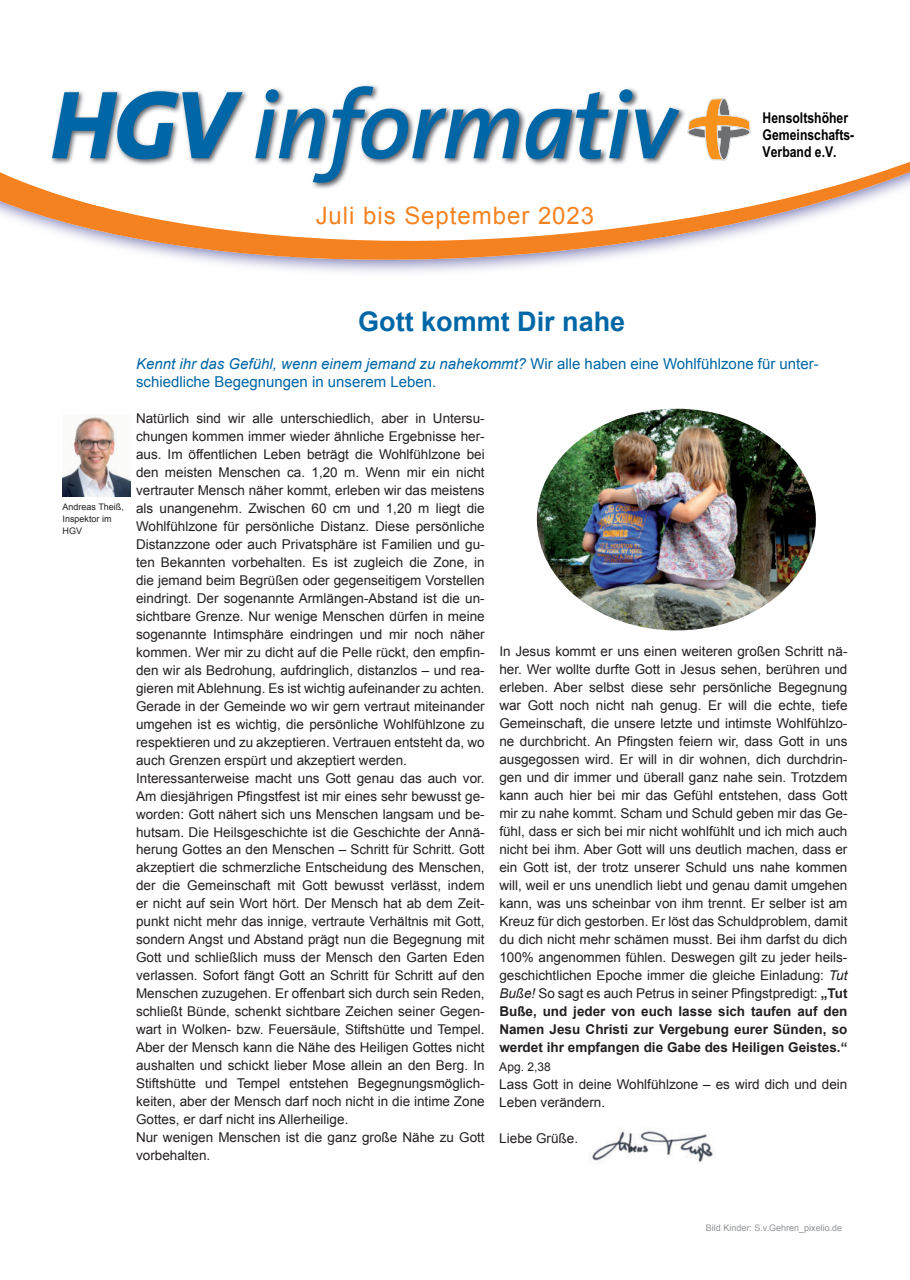
<style>
.page{position:relative;width:910px;height:1280px;background:#fff}
.page>*{position:absolute;margin:0;border:0;box-sizing:border-box;transform-origin:0 0}
.t1{font:700 27px "Arial";color:#0166a5}
.t2{font:24px "Arial";letter-spacing:.04em;color:#f58220}
.t3{font:15px/18px "Arial";color:#0166a5}
.t4{font:700 14.85px/17px "Arial Narrow";color:#000003}
.t5{font:13.5px/18px "Arial";color:#231f20}
.t6{font:12px "Arial";color:#231f20}
.t7{font:9px "Arial";color:#909295}
.t8{font:9px/12px "Arial";color:#231f20}
.s1{font-style:italic}
.s2{font-weight:700}
</style>
<div class="page">
<svg style="left:199px;top:260px;width:389px;height:12px"></svg>
<svg style="left:0;top:98px;width:910px;height:162px"></svg>
<img style="left:50px;top:85px;width:641px;height:121px">
<svg style="left:52px;top:86px;width:627px;height:97px"></svg>
<svg style="left:688px;top:99px;width:62px;height:61px"></svg>
<img style="left:591px;top:1129px;width:124px;height:35px">
<img style="left:63px;top:417px;width:68px;height:80px">
<img style="left:537px;top:409px;width:279px;height:221px">
<h2 class="t2" style="left:316px;top:206px;width:280px">Juli bis September 2023</h2>
<p class="t4" style="left:763px;top:109px;width:93px">Hensoltshöher<br>Gemeinschafts-<br>Verband e.V.</p>
<p class="t8" style="left:63px;top:501px;width:63px">Andreas Theiß,<br>Inspektor im<br>HGV</p>
<h1 class="t1" style="left:358px;top:311px;width:269px">Gott kommt Dir nahe</h1>
<p class="t3" style="left:136px;top:356px;width:684px"><span class="s1">Kennt ihr das Gefühl, wenn einem jemand zu nahekommt?</span> Wir alle haben eine Wohlfühlzone für unter&shy;schiedliche Begegnungen in unserem Leben.</p>
<p class="t5" style="left:136px;top:410px;width:350px">Natürlich sind wir alle unterschiedlich, aber in Untersu&shy;chungen kommen immer wieder ähnliche Ergebnisse her&shy;aus. Im öffentlichen Leben beträgt die Wohlfühlzone bei den meisten Menschen ca. 1,20 m. Wenn mir ein nicht vertrauter Mensch näher kommt, erleben wir das meistens als unangenehm. Zwischen 60 cm und 1,20 m liegt die Wohlfühlzone für persönliche Distanz. Diese persönliche Distanzzone oder auch Privatsphäre ist Familien und gu&shy;ten Bekannten vorbehalten. Es ist zugleich die Zone, in die jemand beim Begrüßen oder gegenseitigem Vorstellen eindringt. Der sogenannte Armlängen-Abstand ist die un&shy;sichtbare Grenze. Nur wenige Menschen dürfen in meine sogenannte Intimsphäre eindringen und mir noch näher kommen. Wer mir zu dicht auf die Pelle rückt, den empfin&shy;den wir als Bedrohung, aufdringlich, distanzlos – und rea&shy;gieren mit Ablehnung. Es ist wichtig aufeinander zu achten.<br>Gerade in der Gemeinde wo wir gern vertraut miteinander umgehen ist es wichtig, die persönliche Wohlfühlzone zu respektieren und zu akzeptieren. Vertrauen entsteht da, wo auch Grenzen erspürt und akzeptiert werden.<br>Interessanterweise macht uns Gott genau das auch vor.<br>Am diesjährigen Pfingstfest ist mir eines sehr bewusst ge&shy;worden: Gott nähert sich uns Menschen langsam und be&shy;hutsam. Die Heilsgeschichte ist die Geschichte der Annä&shy;herung Gottes an den Menschen – Schritt für Schritt. Gott akzeptiert die schmerzliche Entscheidung des Menschen, der die Gemeinschaft mit Gott bewusst verlässt, indem er nicht auf sein Wort hört. Der Mensch hat ab dem Zeit&shy;punkt nicht mehr das innige, vertraute Verhältnis mit Gott, sondern Angst und Abstand prägt nun die Begegnung mit Gott und schließlich muss der Mensch den Garten Eden verlassen. Sofort fängt Gott an Schritt für Schritt auf den Menschen zuzugehen. Er offenbart sich durch sein Reden, schließt Bünde, schenkt sichtbare Zeichen seiner Gegen&shy;wart in Wolken- bzw. Feuersäule, Stiftshütte und Tempel.<br>Aber der Mensch kann die Nähe des Heiligen Gottes nicht aushalten und schickt lieber Mose allein an den Berg. In Stiftshütte und Tempel entstehen Begegnungsmöglich&shy;keiten, aber der Mensch darf noch nicht in die intime Zone Gottes, er darf nicht ins Allerheilige.<br>Nur wenigen Menschen ist die ganz große Nähe zu Gott vorbehalten.</p>
<p class="t5" style="left:499px;top:644px;width:350px;text-align:justify">In Jesus kommt er uns einen weiteren großen Schritt nä&shy;her. Wer wollte durfte Gott in Jesus sehen, berühren und erleben. Aber selbst diese sehr persönliche Begegnung war Gott noch nicht nah genug. Er will die echte, tiefe Gemeinschaft, die unsere letzte und intimste Wohlfühlzo&shy;ne durchbricht. An Pfingsten feiern wir, dass Gott in uns ausgegossen wird. Er will in dir wohnen, dich durchdrin&shy;gen und dir immer und überall ganz nahe sein. Trotzdem kann auch hier bei mir das Gefühl entstehen, dass Gott mir zu nahe kommt. Scham und Schuld geben mir das Ge&shy;fühl, dass er sich bei mir nicht wohlfühlt und ich mich auch nicht bei ihm. Aber Gott will uns deutlich machen, dass er ein Gott ist, der trotz unserer Schuld uns nahe kommen will, weil er uns unendlich liebt und genau damit umgehen kann, was uns scheinbar von ihm trennt. Er selber ist am Kreuz für dich gestorben. Er löst das Schuldproblem, damit du dich nicht mehr schämen musst. Bei ihm darfst du dich 100% angenommen fühlen. Deswegen gilt zu jeder heils&shy;geschichtlichen Epoche immer die gleiche Einladung: <span class="s1">Tut Buße!</span> So sagt es auch Petrus in seiner Pfingstpredigt: <span class="s2">„Tut Buße, und jeder von euch lasse sich taufen auf den Namen Jesu Christi zur Vergebung eurer Sünden, so werdet ihr empfangen die Gabe des Heiligen Geistes.“</span></p>
<p class="t6" style="left:499px;top:1062px;width:53px">Apg. 2,38</p>
<p class="t5" style="left:499px;top:1076px;width:350px">Lass Gott in deine Wohlfühlzone – es wird dich und dein<br>Leben verändern.</p>
<p class="t5" style="left:499px;top:1130px;width:80px">Liebe Grüße.</p>
<p class="t7" style="left:706px;top:1224px;width:138px">Bild Kinder: S.v.Gehren_pixelio.de</p>
</div>
